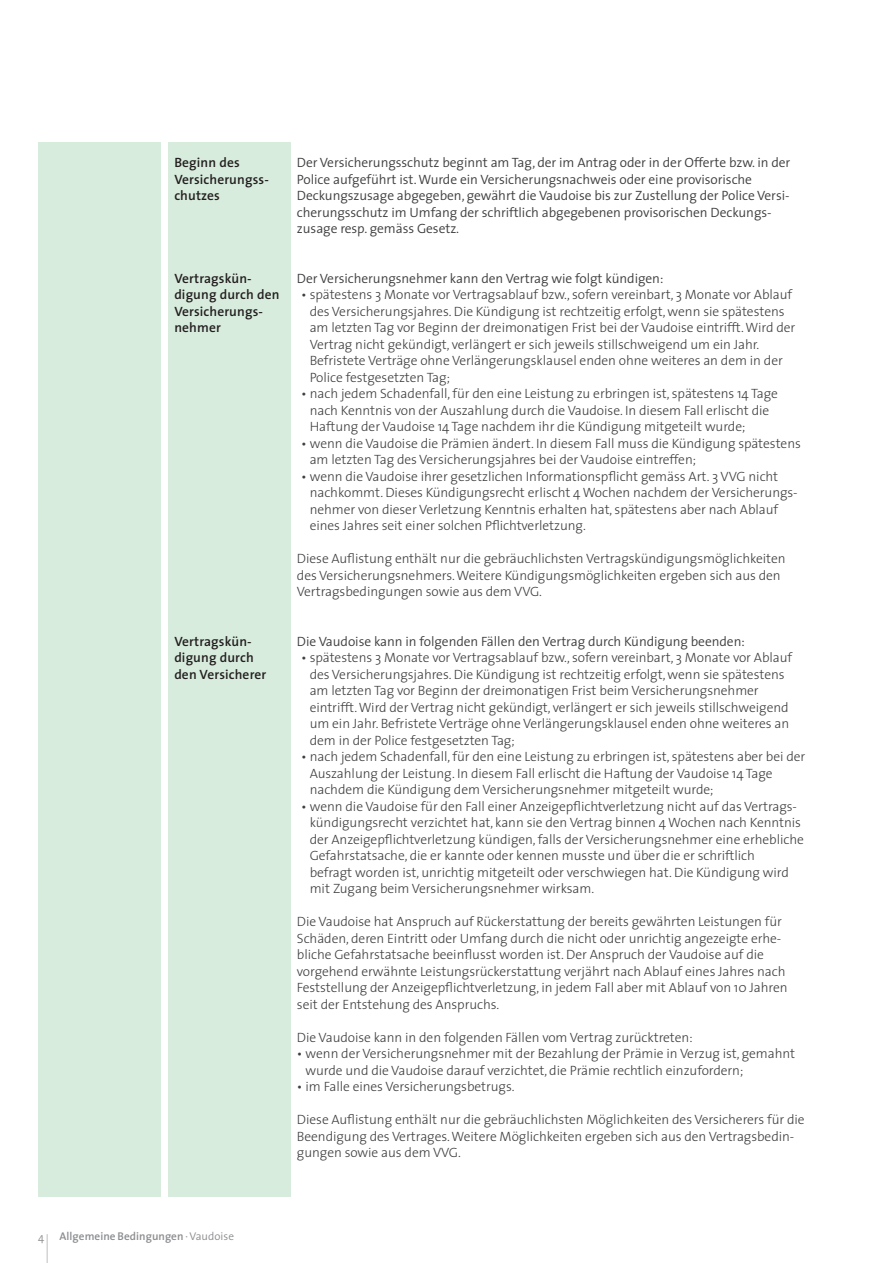
<style>
.page{position:relative;width:893px;height:1263px;background:#fff}
.page>*{position:absolute;margin:0;border:0;box-sizing:border-box;transform-origin:0 0}
.t1{font:300 41.25px "The Sans";color:#8a8c8f;scale:.2 1}
.t2{font:300 13.5px/16.5px "The Sans";letter-spacing:-.005em;color:#3e3e3f}
.t3{font:300 13.5px/16.5px "The Sans";letter-spacing:-.005em;color:#3e3e3f}
.t4{font:600 13.5px/16.5px "The Sans";letter-spacing:.01em;color:#231f20}
.t5{font:600 11.25px "The Sans";letter-spacing:.005em;color:#8a8c8f}
.t6{font:300 11.25px "The Sans";color:#8a8c8f}
.s1{font-style:inherit}
.s2{font-weight:300}
</style>
<div class="page">
<div style="left:38px;top:142px;width:123px;height:1055px;background:#d8ecdd"></div>
<div style="left:168px;top:142px;width:123px;height:1055px;background:#d8ecdd"></div>
<p class="t4" style="left:174px;top:154px;width:96px">Beginn des<br>Versicherungss&shy;chutzes</p>
<p class="t4" style="left:174px;top:269px;width:107px">Vertragskün&shy;digung durch den<br>Versicherungs&shy;nehmer</p>
<p class="t4" style="left:174px;top:632px;width:93px">Vertragskün&shy;digung durch den Versicherer</p>
<p class="t3" style="left:297px;top:154px;width:495px">Der Versicherungsschutz beginnt am Tag, der im Antrag oder in der Offerte bzw. in der Police aufgeführt ist. Wurde ein Versicherungsnachweis oder eine provisorische Deckungszusage abgegeben, gewährt die Vaudoise bis zur Zustellung der Police Versi&shy;cherungsschutz im Umfang der schriftlich abgegebenen provisorischen Deckungs&shy;zusage resp. gemäss Gesetz.</p>
<p class="t3" style="left:297px;top:269px;width:368px">Der Versicherungsnehmer kann den Vertrag wie folgt kündigen:</p>
<p class="t2" style="left:310px;top:286px;width:487px;text-indent:-9px"><span class="s1">•</span> spätestens 3 Monate vor Vertragsablauf bzw., sofern vereinbart, 3 Monate vor Ablauf des Versicherungsjahres. Die Kündigung ist rechtzeitig erfolgt, wenn sie spätestens am letzten Tag vor Beginn der dreimonatigen Frist bei der Vaudoise eintrifft. Wird der Vertrag nicht gekündigt, verlängert er sich jeweils stillschweigend um ein Jahr.<br>Befristete Verträge ohne Verlängerungsklausel enden ohne weiteres an dem in der Police festgesetzten Tag;</p>
<p class="t2" style="left:310px;top:385px;width:470px;text-indent:-9px"><span class="s1">•</span> nach jedem Schadenfall, für den eine Leistung zu erbringen ist, spätestens 14 Tage nach Kenntnis von der Auszahlung durch die Vaudoise. In diesem Fall erlischt die<br>Haftung der Vaudoise 14 Tage nachdem ihr die Kündigung mitgeteilt wurde;</p>
<p class="t2" style="left:310px;top:434px;width:493px;text-indent:-9px"><span class="s1">•</span> wenn die Vaudoise die Prämien ändert. In diesem Fall muss die Kündigung spätestens am letzten Tag des Versicherungsjahres bei der Vaudoise eintreffen;</p>
<p class="t2" style="left:310px;top:467px;width:489px;text-indent:-9px"><span class="s1">•</span> wenn die Vaudoise ihrer gesetzlichen Informationspflicht gemäss Art. 3 VVG nicht nachkommt. Dieses Kündigungsrecht erlischt 4 Wochen nachdem der Versicherungs&shy;nehmer von dieser Verletzung Kenntnis erhalten hat, spätestens aber nach Ablauf eines Jahres seit einer solchen Pflichtverletzung.</p>
<p class="t2" style="left:297px;top:550px;width:490px">Diese Auflistung enthält nur die gebräuchlichsten Vertragskündigungsmöglichkeiten des Versicherungsnehmers. Weitere Kündigungsmöglichkeiten ergeben sich aus den<br>Vertragsbedingungen sowie aus dem VVG.</p>
<p class="t3" style="left:297px;top:632px;width:449px">Die Vaudoise kann in folgenden Fällen den Vertrag durch Kündigung beenden:</p>
<p class="t2" style="left:310px;top:649px;width:484px;text-indent:-9px"><span class="s1">•</span> spätestens 3 Monate vor Vertragsablauf bzw., sofern vereinbart, 3 Monate vor Ablauf des Versicherungsjahres. Die Kündigung ist rechtzeitig erfolgt, wenn sie spätestens am letzten Tag vor Beginn der dreimonatigen Frist beim Versicherungsnehmer eintrifft. Wird der Vertrag nicht gekündigt, verlängert er sich jeweils stillschweigend um ein Jahr. Befristete Verträge ohne Verlängerungsklausel enden ohne weiteres an dem in der Police festgesetzten Tag;</p>
<p class="t2" style="left:310px;top:748px;width:497px;text-indent:-9px"><span class="s1">•</span> nach jedem Schadenfall, für den eine Leistung zu erbringen ist, spätestens aber bei der<br>Auszahlung der Leistung. In diesem Fall erlischt die Haftung der Vaudoise 14 Tage nachdem die Kündigung dem Versicherungsnehmer mitgeteilt wurde;</p>
<p class="t2" style="left:310px;top:797px;width:496px;text-indent:-9px"><span class="s1">•</span> wenn die Vaudoise für den Fall einer Anzeigepflichtverletzung nicht auf das Vertrags&shy;kündigungsrecht verzichtet hat, kann sie den Vertrag binnen 4 Wochen nach Kenntnis der Anzeigepflichtverletzung kündigen, falls der Versicherungsnehmer eine erhebliche Gefahrstatsache, die er kannte oder kennen musste und über die er schriftlich<br>befragt worden ist, unrichtig mitgeteilt oder verschwiegen hat. Die Kündigung wird mit Zugang beim Versicherungsnehmer wirksam.</p>
<p class="t2" style="left:297px;top:913px;width:492px">Die Vaudoise hat Anspruch auf Rückerstattung der bereits gewährten Leistungen für Schäden, deren Eintritt oder Umfang durch die nicht oder unrichtig angezeigte erhe&shy;bliche Gefahrstatsache beeinflusst worden ist. Der Anspruch der Vaudoise auf die vorgehend erwähnte Leistungsrückerstattung verjährt nach Ablauf eines Jahres nach Feststellung der Anzeigepflichtverletzung, in jedem Fall aber mit Ablauf von 10 Jahren seit der Entstehung des Anspruchs.</p>
<p class="t2" style="left:297px;top:1028px;width:397px">Die Vaudoise kann in den folgenden Fällen vom Vertrag zurücktreten:</p>
<p class="t2" style="left:306px;top:1045px;width:491px;text-indent:-9px"><span class="s1">•</span> wenn der Versicherungsnehmer mit der Bezahlung der Prämie in Verzug ist, gemahnt wurde und die Vaudoise darauf verzichtet, die Prämie rechtlich einzufordern;</p>
<p class="t2" style="left:297px;top:1078px;width:218px"><span class="s1">•</span> im Falle eines Versicherungsbetrugs.</p>
<p class="t2" style="left:297px;top:1111px;width:509px">Diese Auflistung enthält nur die gebräuchlichsten Möglichkeiten des Versicherers für die<br>Beendigung des Vertrages. Weitere Möglichkeiten ergeben sich aus den Vertragsbedin&shy;gungen sowie aus dem VVG.</p>
<p class="t6" style="left:38px;top:1228px;width:8px">4</p>
<h1 class="t1" style="left:46px;top:1216px;width:13px">|</h1>
<p class="t5" style="left:60px;top:1227px;width:176px">Allgemeine Bedingungen <span class="s2">· Vaudoise</span></p>
</div>
